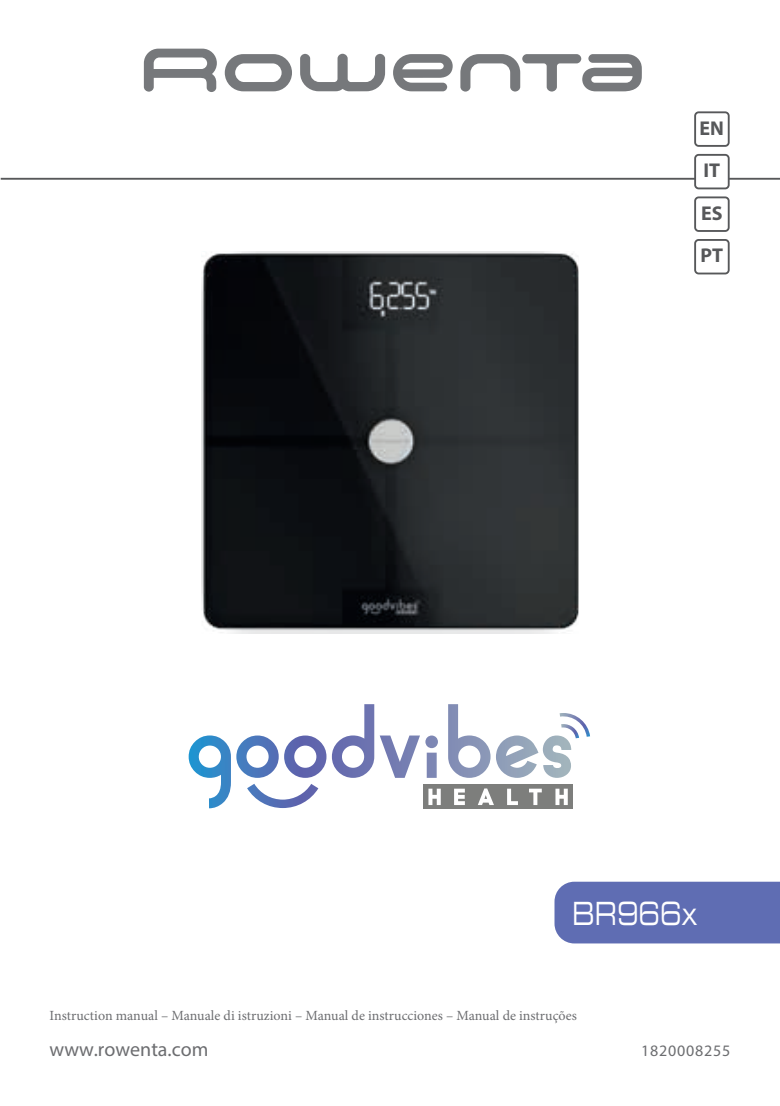
<style>
.page{position:relative;width:780px;height:1106px;background:#fff}
.page>*{position:absolute;margin:0;border:0;box-sizing:border-box;transform-origin:0 0}
.t1{font:32px "Eurostile LT Std Ex 2";color:#fff;scale:.7 1}
.t2{font:20px "Myriad Pro";color:#6c6d70}
.t3{font:700 20px "Myriad Pro";color:#57585a}
.t4{font:16px "Myriad Pro";letter-spacing:.05em;color:#6c6d70}
.t5{font:14px "Minion Pro";color:#6c6d70}
</style>
<div class="page">
<div style="left:554px;top:881px;width:226px;height:62px;background:#5f6db3"></div>
<div style="left:423px;top:784px;width:149px;height:24px;background:#7d7e7c"></div>
<svg style="left:428px;top:788px;width:12px;height:17px"></svg>
<svg style="left:454px;top:788px;width:11px;height:17px"></svg>
<svg style="left:478px;top:788px;width:16px;height:17px"></svg>
<svg style="left:507px;top:788px;width:11px;height:17px"></svg>
<svg style="left:529px;top:788px;width:12px;height:17px"></svg>
<svg style="left:555px;top:788px;width:12px;height:17px"></svg>
<svg style="left:332px;top:704px;width:106px;height:74px"></svg>
<svg style="left:448px;top:704px;width:42px;height:74px"></svg>
<svg style="left:189px;top:735px;width:137px;height:73px"></svg>
<svg style="left:496px;top:713px;width:94px;height:65px"></svg>
<img style="left:201px;top:251px;width:377px;height:382px">
<svg style="left:144px;top:49px;width:73px;height:43px"></svg>
<svg style="left:460px;top:54px;width:181px;height:38px"></svg>
<svg style="left:300px;top:54px;width:85px;height:37px"></svg>
<svg style="left:225px;top:54px;width:67px;height:37px"></svg>
<svg style="left:393px;top:54px;width:59px;height:37px"></svg>
<hr style="left:1px;top:178px;width:779px;height:2px;background:#57585a">
<div style="left:694px;top:111px;width:35px;height:36px;border:2px solid #57585a;border-radius:4px"></div>
<div style="left:694px;top:196px;width:35px;height:36px;border:2px solid #57585a;border-radius:4px"></div>
<div style="left:695px;top:155px;width:33px;height:33px;background:#fff;border-radius:4px"></div>
<div style="left:694px;top:154px;width:35px;height:35px;border:2px solid #57585a;border-radius:4px"></div>
<div style="left:694px;top:239px;width:35px;height:35px;border:2px solid #57585a;border-radius:4px"></div>
<h2 class="t3" style="left:699px;top:115px;width:26px">EN</h2>
<h2 class="t3" style="left:703px;top:157px;width:18px">IT</h2>
<h2 class="t3" style="left:701px;top:200px;width:23px">ES</h2>
<h2 class="t3" style="left:700px;top:243px;width:24px">PT</h2>
<h1 class="t1" style="left:572px;top:891px;width:180px">BR966x</h1>
<p class="t5" style="left:50px;top:1005px;width:529px">Instruction manual – Manuale di istruzioni – Manual de instrucciones – Manual de instruções</p>
<h2 class="t2" style="left:50px;top:1037px;width:160px">www.rowenta.com</h2>
<p class="t4" style="left:641px;top:1041px;width:91px">1820008255</p>
</div>
